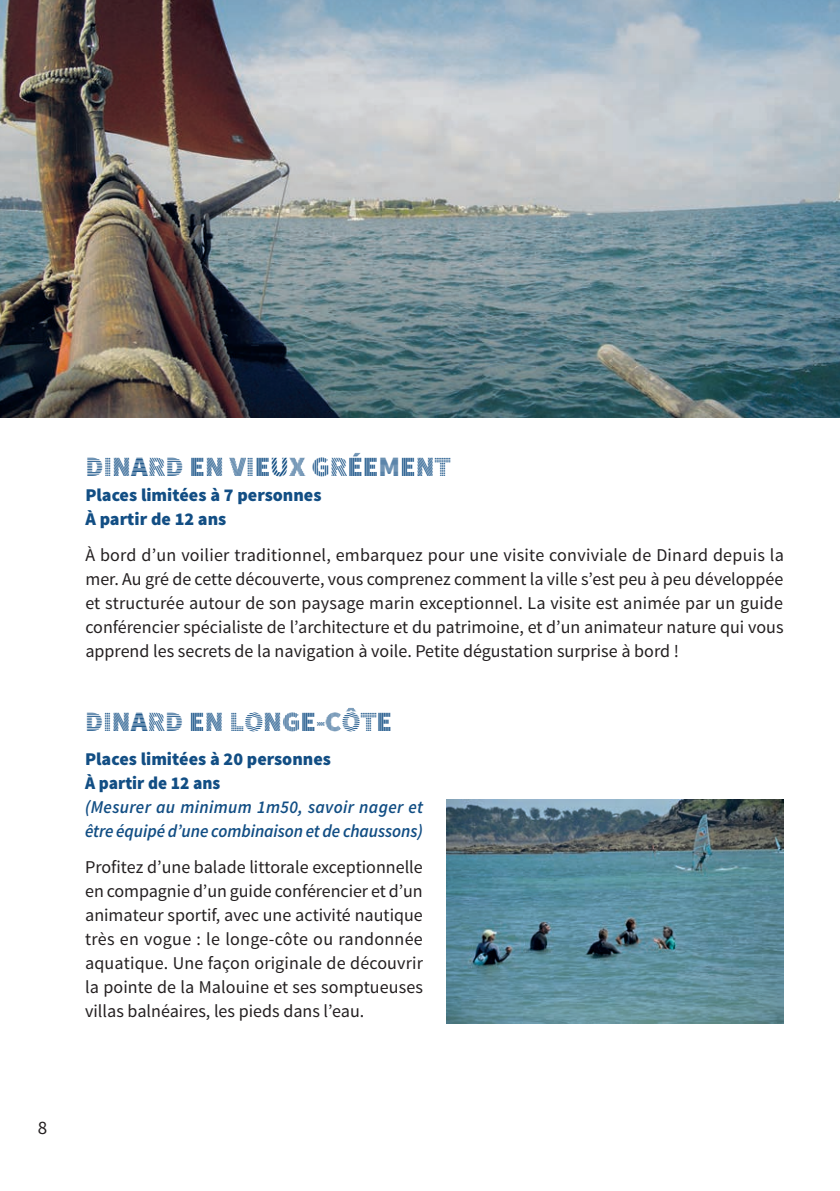
<style>
.page{position:relative;width:840px;height:1191px;background:#fff}
.page>*{position:absolute;margin:0;border:0;box-sizing:border-box;transform-origin:0 0}
.t1{font:28px "Source Sans Pro DISPLAY";color:#124e84}
.t2{font:19px "Source Sans Pro";color:#231f20}
.t3{font:18px/24px "Source Sans Pro";color:#231f20;text-align:justify}
.t4{font:900 18px/24px "Source Sans Pro";color:#124e84}
.t5{font:italic 600 18px/24px "Source Sans Pro";letter-spacing:-.005em;color:#124e84;scale:.96 1}
</style>
<div class="page">
<img style="left:0;top:0;width:839px;height:417px">
<img style="left:446px;top:799px;width:337px;height:224px">
<h1 class="t1" style="left:85px;top:452px;width:366px">DINARD EN VIEUX GRÉEMENT</h1>
<p class="t4" style="left:85px;top:484px;width:237px">Places limitées à 7 personnes<br>À partir de 12 ans</p>
<p class="t3" style="left:85px;top:543px;width:699px">À bord d’un voilier traditionnel, embarquez pour une visite conviviale de Dinard depuis la mer. Au gré de cette découverte, vous comprenez comment la ville s’est peu à peu développée et structurée autour de son paysage marin exceptionnel. La visite est animée par un guide conférencier spécialiste de l’architecture et du patrimoine, et d’un animateur nature qui vous apprend les secrets de la navigation à voile. Petite dégustation surprise à bord !</p>
<h1 class="t1" style="left:85px;top:707px;width:308px">DINARD EN LONGE-CÔTE</h1>
<p class="t4" style="left:85px;top:748px;width:247px">Places limitées à 20 personnes<br>À partir de 12 ans</p>
<p class="t5" style="left:85px;top:795px;width:353px">(Mesurer au minimum 1m50, savoir nager et être équipé d’une combinaison et de chaussons)</p>
<p class="t3" style="left:85px;top:855px;width:339px">Profitez d’une balade littorale exceptionnelle en compagnie d’un guide conférencier et d’un animateur sportif, avec une activité nautique très en vogue : le longe-côte ou randonnée aquatique. Une façon originale de découvrir la pointe de la Malouine et ses somptueuses villas balnéaires, les pieds dans l’eau.</p>
<p class="t2" style="left:38px;top:1116px;width:11px">8</p>
</div>
